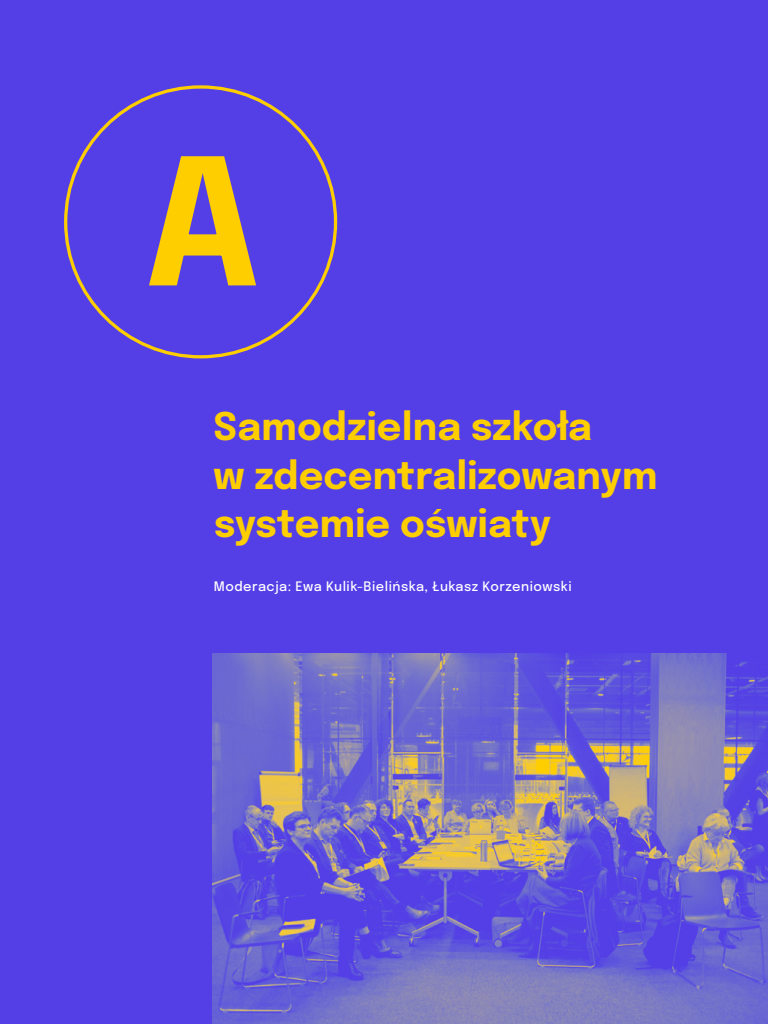
<style>
.page{position:relative;width:768px;height:1024px;background:#543fe7}
.page>*{position:absolute;margin:0;border:0;box-sizing:border-box;transform-origin:0 0}
.t1{font:700 175px "Epilogue";color:#fece00}
.t2{font:700 38px/48.7px "Epilogue";letter-spacing:.005em;color:#fece00}
.t3{font:500 13px "Epilogue";letter-spacing:.04em;color:#fff}
</style>
<div class="page">
<img style="left:212px;top:654px;width:556px;height:370px">
<h1 class="t1" style="left:144px;top:99px;width:118px">A</h1>
<p class="t2" style="left:213px;top:400px;width:446px">Samodzielna szkoła<br>w zdecentralizowanym systemie oświaty</p>
<p class="t3" style="left:214px;top:577px;width:359px">Moderacja: Ewa Kulik-Bielińska, Łukasz Korzeniowski</p>
</div>
